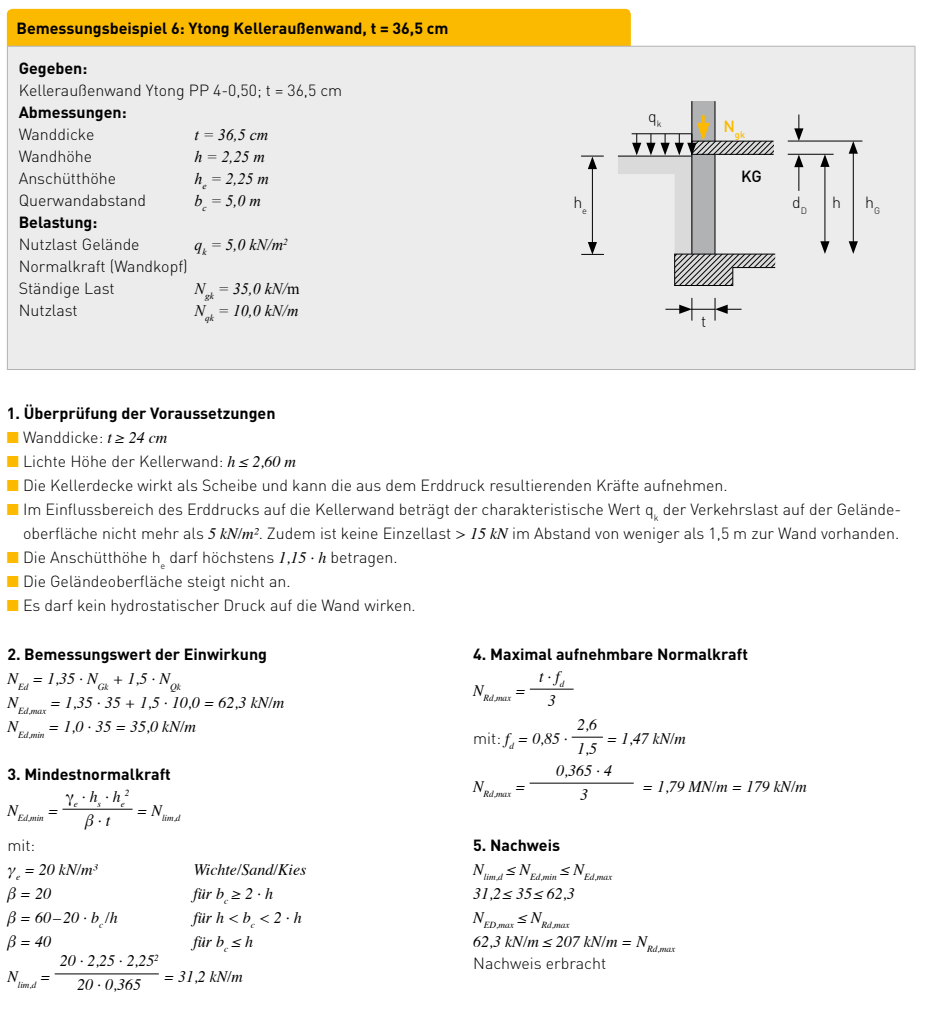
<style>
.page{position:relative;width:925px;height:1022px;background:#fff}
.page>*{position:absolute;margin:0;border:0;box-sizing:border-box;transform-origin:0 0}
.t1{font:300 16px/24px "DIN";color:#000;text-align:right}
.t2{font:italic 16px/24px "Times";color:#000;text-align:center}
.t3{font:700 16px "DIN";color:#000}
.t4{font:italic 16px "Times New Roman";color:#000}
.t5{font:500 16px "DIN";color:#000}
.t6{font:italic 9.2px "Times";color:#000}
.t7{font:500 9.2px "DIN";color:#fbba00}
.s1{font-style:normal}
.s2{color:#fbba00}
.s3{font-family:"Times";font-weight:400;font-style:italic}
.s4{font-family:"DIN";font-weight:300;font-style:normal}
</style>
<div class="page">
<div style="left:7px;top:9px;width:623px;height:42px;background:#fbba00;border-radius:6px"></div>
<div style="left:7px;top:46px;width:907px;height:323px;background:#ececed"></div>
<hr style="left:7px;top:46px;width:908px;height:1px;background:#b1b2b3">
<hr style="left:7px;top:47px;width:1px;height:322px;background:#b1b2b3">
<hr style="left:914px;top:47px;width:1px;height:322px;background:#b1b2b3">
<hr style="left:7px;top:369px;width:908px;height:1px;background:#b1b2b3">
<div style="left:691px;top:101px;width:24px;height:47px;background:#b1b2b3"></div>
<hr style="left:592px;top:166px;width:1px;height:79px;background:#000">
<svg style="left:581px;top:156px;width:22px;height:13px"></svg>
<svg style="left:581px;top:242px;width:23px;height:13px"></svg>
<svg style="left:665px;top:298px;width:76px;height:22px"></svg>
<svg style="left:618px;top:115px;width:158px;height:171px"></svg>
<hr style="left:824px;top:164px;width:1px;height:80px;background:#000">
<svg style="left:820px;top:155px;width:9px;height:12px"></svg>
<svg style="left:820px;top:241px;width:9px;height:13px"></svg>
<hr style="left:852px;top:150px;width:1px;height:94px;background:#000">
<svg style="left:848px;top:141px;width:9px;height:13px"></svg>
<svg style="left:848px;top:241px;width:9px;height:13px"></svg>
<hr style="left:787px;top:140px;width:75px;height:1px;background:#000">
<hr style="left:787px;top:154px;width:46px;height:1px;background:#000">
<svg style="left:794px;top:115px;width:9px;height:26px"></svg>
<svg style="left:794px;top:154px;width:9px;height:37px"></svg>
<hr style="left:62px;top:808px;width:70px;height:1px;background:#000">
<hr style="left:55px;top:973px;width:104px;height:1px;background:#000">
<hr style="left:530px;top:688px;width:43px;height:1px;background:#000">
<hr style="left:571px;top:736px;width:32px;height:1px;background:#000">
<hr style="left:529px;top:782px;width:104px;height:1px;background:#000">
<p class="t3" style="left:16px;top:18px;width:433px">Bemessungsbeispiel 6: Ytong Kelleraußenwand, t = 36,5 cm</p>
<p class="t3" style="left:19px;top:57px;width:70px">Gegeben:</p>
<p class="t1" style="left:19px;top:78px;width:325px">Kelleraußenwand Ytong PP 4-0,50; t = 36,5 cm</p>
<p class="t3" style="left:19px;top:101px;width:109px">Abmessungen:</p>
<p class="t1" style="left:19px;top:122px;width:77px">Wanddicke</p>
<p class="t4" style="left:194px;top:123px;width:75px">t = 36,5 cm</p>
<p class="t1" style="left:19px;top:144px;width:75px">Wandhöhe</p>
<p class="t4" style="left:194px;top:145px;width:72px">h = 2,25 m</p>
<p class="t1" style="left:19px;top:166px;width:99px">Anschütthöhe</p>
<p class="t4" style="left:194px;top:167px;width:76px">h<sub>e</sub> = 2,25 m</p>
<p class="t1" style="left:19px;top:188px;width:129px">Querwandabstand</p>
<p class="t4" style="left:194px;top:189px;width:68px">b<sub>c</sub> = 5,0 m</p>
<p class="t3" style="left:19px;top:211px;width:80px">Belastung:</p>
<p class="t1" style="left:19px;top:232px;width:122px">Nutzlast Gelände</p>
<p class="t4" style="left:194px;top:233px;width:95px">q<sub>k</sub> = 5,0 kN/m<sup>2</sup></p>
<p class="t1" style="left:19px;top:255px;width:170px;line-height:22px;text-align:left">Normalkraft (Wandkopf)<br>Ständige Last</p>
<p class="t4" style="left:194px;top:277px;width:106px">N<sub>gk</sub> = 35,0 kN/<span class="s1">m</span></p>
<p class="t1" style="left:19px;top:298px;width:61px">Nutzlast</p>
<p class="t4" style="left:194px;top:299px;width:106px">N<sub>qk</sub> = 10,0 kN/m</p>
<p class="t1" style="left:573px;top:190px;width:15px">h<sub>e</sub></p>
<p class="t1" style="left:648px;top:104px;width:15px">q<sub>k</sub></p>
<p class="t7" style="left:723px;top:128px;width:23px"><sup>N</sup>gk</p>
<p class="t5" style="left:741px;top:166px;width:22px">KG</p>
<p class="t1" style="left:792px;top:190px;width:16px">d<sub>D</sub></p>
<p class="t1" style="left:832px;top:190px;width:10px">h</p>
<p class="t1" style="left:865px;top:190px;width:16px">h<sub>G</sub></p>
<p class="t1" style="left:701px;top:309px;width:7px">t</p>
<p class="t3" style="left:7px;top:403px;width:270px">1. Überprüfung der Voraussetzungen</p>
<p class="t1" style="left:7px;top:425px;width:162px"><span class="s2">■</span> Wanddicke: <span class="s3">t ≥ 24 cm</span></p>
<p class="t1" style="left:7px;top:449px;width:290px"><span class="s2">■</span> Lichte Höhe der Kellerwand: <span class="s3">h ≤ 2,60 m</span></p>
<p class="t1" style="left:7px;top:473px;width:722px"><span class="s2">■</span> Die Kellerdecke wirkt als Scheibe und kann die aus dem Erddruck resultierenden Kräfte aufnehmen.</p>
<p class="t1" style="left:7px;top:497px;width:893px"><span class="s2">■</span> Im Einflussbereich des Erddrucks auf die Kellerwand beträgt der charakteristische Wert q<sub>k</sub> der Verkehrslast auf der Gelände&shy;oberfläche nicht mehr als <span class="s3">5 kN/m²</span>. Zudem ist keine Einzellast <span class="s3">&gt; 15 kN</span> im Abstand von weniger als 1,5 m zur Wand vorhanden.</p>
<p class="t1" style="left:7px;top:545px;width:392px"><span class="s2">■</span> Die Anschütthöhe h<sub>e</sub> darf höchstens <span class="s3">1,15 · h</span> betragen.</p>
<p class="t1" style="left:7px;top:569px;width:285px"><span class="s2">■</span> Die Geländeoberfläche steigt nicht an.</p>
<p class="t1" style="left:7px;top:593px;width:410px"><span class="s2">■</span> Es darf kein hydrostatischer Druck auf die Wand wirken.</p>
<p class="t3" style="left:7px;top:644px;width:261px">2. Bemessungswert der Einwirkung</p>
<p class="t2" style="left:7px;top:666px;width:278px;text-align:left">N<sub>Ed</sub> = 1,35 · N<sub>Gk</sub> + 1,5 · N<sub>Qk<br></sub>N<sub>Ed,max</sub> = 1,35 · 35 + 1,5 · 10,0 = 62,3 kN/m<br>N<sub>Ed,min</sub> = 1,0 · 35 = 35,0 kN/m</p>
<p class="t3" style="left:7px;top:764px;width:165px">3. Mindestnormalkraft</p>
<p class="t6" style="left:7px;top:809px;width:53px"><sup>N</sup>Ed,min <sup>=</sup></p>
<p class="t2" style="left:66px;top:783px;width:60px"><span class="s1">γ</span><sub>e</sub> ·h<sub>s</sub> ·h<sub>e</sub></p>
<p class="t6" style="left:125px;top:785px;width:6px">2</p>
<p class="t2" style="left:85px;top:807px;width:27px">β·t</p>
<p class="t6" style="left:137px;top:809px;width:45px"><sup>=</sup> <sup>N</sup>lim,d</p>
<p class="t1" style="left:7px;top:833px;width:29px">mit:</p>
<p class="t2" style="left:7px;top:856px;width:92px">γ<sub>e</sub> = 20 kN/m³</p>
<p class="t2" style="left:193px;top:856px;width:114px">Wichte/Sand/Kies</p>
<p class="t2" style="left:7px;top:880px;width:45px">β=20</p>
<p class="t2" style="left:193px;top:880px;width:81px">fürb<sub>c</sub> ≥2·h</p>
<p class="t2" style="left:7px;top:904px;width:112px">β = 60 – 20 · b<sub>c</sub> /h</p>
<p class="t2" style="left:193px;top:904px;width:110px">fürh&lt;b<sub>c</sub> &lt;2·h</p>
<p class="t2" style="left:7px;top:928px;width:45px">β=40</p>
<p class="t2" style="left:193px;top:928px;width:61px">für b<sub>c</sub> ≤ h</p>
<p class="t6" style="left:7px;top:976px;width:45px"><sup>N</sup>lim,d <sup>=</sup></p>
<p class="t2" style="left:60px;top:948px;width:100px">20 · 2,25 · 2,25<sup>2<br></sup>20 · 0,365</p>
<p class="t2" style="left:164px;top:964px;width:80px">= 31,2 kN/m</p>
<p class="t3" style="left:473px;top:644px;width:276px">4. Maximal aufnehmbare Normalkraft</p>
<p class="t6" style="left:473px;top:689px;width:54px"><sup>N</sup>Rd,max <sup>=</sup></p>
<p class="t2" style="left:539px;top:663px;width:27px">t · f<sub>d<br></sub>3</p>
<p class="t2" style="left:473px;top:725px;width:96px"><span class="s4">mit:</span> f<sub>d</sub> = 0,85 ·</p>
<p class="t2" style="left:577px;top:711px;width:21px;text-align:left">2,6<br>1,5</p>
<p class="t2" style="left:606px;top:725px;width:80px">= 1,47 kN/m</p>
<p class="t6" style="left:473px;top:785px;width:54px"><sup>N</sup>Rd,max <sup>=</sup></p>
<p class="t2" style="left:556px;top:757px;width:57px">0,365 · 4<br>3</p>
<p class="t2" style="left:642px;top:773px;width:166px">= 1,79 MN/m = 179 kN/m</p>
<p class="t3" style="left:473px;top:834px;width:88px">5. Nachweis</p>
<p class="t6" style="left:473px;top:869px;width:141px"><sup>N</sup>lim,d <sup>≤</sup> <sup>N</sup>Ed,min <sup>≤</sup> <sup>N</sup>Ed,max</p>
<p class="t2" style="left:473px;top:880px;width:103px">31,2 ≤ 35 ≤ 62,3</p>
<p class="t6" style="left:473px;top:917px;width:98px"><sup>N</sup>ED,max <sup>≤</sup> <sup>N</sup>Rd,max</p>
<p class="t2" style="left:473px;top:928px;width:203px">62,3 kN/m ≤ 207 kN/m = N<sub>Rd,max</sub></p>
<p class="t1" style="left:473px;top:951px;width:134px">Nachweis erbracht</p>
</div>
